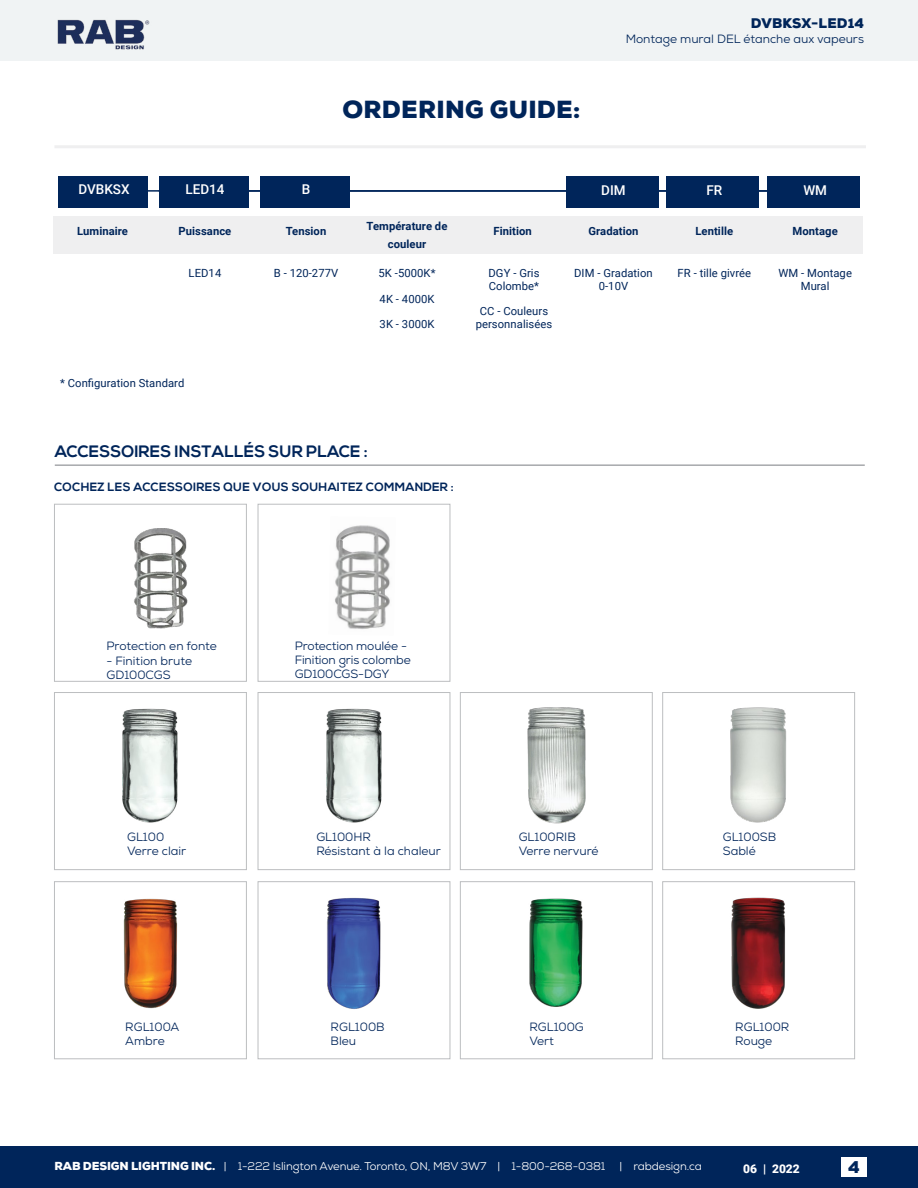
<style>
.page{position:relative;width:918px;height:1188px;background:#fff}
.page>*{position:absolute;margin:0;border:0;box-sizing:border-box;transform-origin:0 0}
.t1{font:900 24px "Nexa";letter-spacing:.01em;color:#00255a}
.t2{font:700 16.5px "Nexa";color:#00255a}
.t3{font:900 16.5px "Nexa";color:#00255a}
.t4{font:500 13.5px "Roboto";color:#fff}
.t5{font:900 13.5px "Nexa";letter-spacing:.005em;color:#00255a}
.t6{font:12px/14.2px "Nexa";color:#00255a}
.t7{font:700 12px "Nexa";letter-spacing:.02em;color:#00255a}
.t8{font:900 12px "Roboto";color:#fff}
.t9{font:11.25px/12.3px "Roboto";letter-spacing:.005em;color:#00255a;text-align:center}
.t10{font:11.25px "Nexa";letter-spacing:-.01em;color:#fff}
.t11{font:700 11.25px/18px "Roboto";letter-spacing:.005em;color:#00255a;text-align:center}
.s1{font-weight:900}
</style>
<div class="page">
<div style="left:0;top:1147px;width:918px;height:41px;background:#00255a"></div>
<div style="left:0;top:0;width:918px;height:60px;background:#f0f3f4"></div>
<img style="left:57px;top:19px;width:93px;height:31px">
<div style="left:841px;top:1158px;width:26px;height:19px;background:#fff"></div>
<div style="left:54px;top:145px;width:812px;height:3px;border:2px solid #efeff0"></div>
<hr style="left:60px;top:190px;width:761px;height:2px;background:#00255a">
<div style="left:566px;top:176px;width:92px;height:32px;background:#00255a"></div>
<div style="left:667px;top:176px;width:92px;height:32px;background:#00255a"></div>
<div style="left:768px;top:176px;width:92px;height:32px;background:#00255a"></div>
<div style="left:58px;top:176px;width:89px;height:32px;background:#00255a"></div>
<div style="left:159px;top:176px;width:89px;height:32px;background:#00255a"></div>
<div style="left:260px;top:176px;width:89px;height:32px;background:#00255a"></div>
<div style="left:53px;top:216px;width:810px;height:37px;background:#efeff0"></div>
<div style="left:54px;top:692px;width:193px;height:178px;border:1px solid #bcbec0"></div>
<div style="left:54px;top:504px;width:193px;height:178px;border:1px solid #bcbec0"></div>
<div style="left:54px;top:881px;width:193px;height:178px;border:1px solid #bcbec0"></div>
<div style="left:258px;top:692px;width:192px;height:178px;border:1px solid #bcbec0"></div>
<div style="left:258px;top:504px;width:192px;height:178px;border:1px solid #bcbec0"></div>
<div style="left:258px;top:881px;width:192px;height:178px;border:1px solid #bcbec0"></div>
<div style="left:460px;top:692px;width:193px;height:178px;border:1px solid #bcbec0"></div>
<div style="left:460px;top:881px;width:193px;height:178px;border:1px solid #bcbec0"></div>
<div style="left:662px;top:692px;width:193px;height:178px;border:1px solid #bcbec0"></div>
<div style="left:662px;top:881px;width:193px;height:178px;border:1px solid #bcbec0"></div>
<hr style="left:55px;top:464px;width:810px;height:2px;background:#a7a9ac">
<img style="left:122px;top:708px;width:56px;height:115px">
<img style="left:123px;top:898px;width:54px;height:111px">
<img style="left:326px;top:708px;width:56px;height:115px">
<img style="left:327px;top:897px;width:54px;height:112px">
<img style="left:527px;top:707px;width:59px;height:117px">
<img style="left:529px;top:898px;width:54px;height:109px">
<img style="left:730px;top:707px;width:57px;height:116px">
<img style="left:731px;top:897px;width:54px;height:112px">
<img style="left:134px;top:528px;width:54px;height:101px">
<img style="left:335px;top:525px;width:55px;height:104px">
<h1 class="t1" style="left:343px;top:94px;width:240px">ORDERING GUIDE:</h1>
<p class="t5" style="left:751px;top:14px;width:115px">DVBKSX-LED14</p>
<p class="t6" style="left:626px;top:31px;width:240px">Montage mural DEL étanche aux vapeurs</p>
<p class="t4" style="left:78px;top:180px;width:53px">DVBKSX</p>
<p class="t4" style="left:185px;top:180px;width:41px">LED14</p>
<p class="t4" style="left:302px;top:180px;width:10px">B</p>
<p class="t4" style="left:601px;top:180px;width:26px">DIM</p>
<p class="t4" style="left:706px;top:180px;width:17px">FR</p>
<p class="t4" style="left:803px;top:180px;width:25px">WM</p>
<p class="t11" style="left:77px;top:222px;width:52px">Luminaire</p>
<p class="t11" style="left:179px;top:222px;width:54px">Puissance</p>
<p class="t9" style="left:189px;top:266px;width:34px">LED14</p>
<p class="t9" style="left:60px;top:376px;width:126px">* Configuration Standard</p>
<p class="t11" style="left:286px;top:222px;width:42px">Tension</p>
<p class="t9" style="left:274px;top:266px;width:66px">B - 120-277V</p>
<p class="t11" style="left:367px;top:217px;width:82px">Température de couleur</p>
<p class="t11" style="left:494px;top:222px;width:40px">Finition</p>
<p class="t9" style="left:379px;top:266px;width:58px">5K -5000K*</p>
<p class="t9" style="left:380px;top:292px;width:56px">4K - 4000K</p>
<p class="t9" style="left:380px;top:318px;width:56px">3K - 3000K</p>
<p class="t9" style="left:489px;top:267px;width:52px;text-align:left">DGY - Gris<br>Colombe*</p>
<p class="t9" style="left:476px;top:305px;width:78px">CC - Couleurs personnalisées</p>
<h2 class="t2" style="left:55px;top:442px;width:315px">ACCESSOIRES INSTALLÉS SUR PLACE :</h2>
<p class="t7" style="left:54px;top:480px;width:401px">COCHEZ LES ACCESSOIRES QUE VOUS SOUHAITEZ COMMANDER :</p>
<p class="t11" style="left:589px;top:222px;width:51px">Gradation</p>
<p class="t11" style="left:695px;top:222px;width:39px">Lentille</p>
<p class="t11" style="left:793px;top:222px;width:47px">Montage</p>
<p class="t9" style="left:574px;top:267px;width:80px">DIM - Gradation<br>0-10V</p>
<p class="t9" style="left:678px;top:267px;width:75px">FR - tille givrée</p>
<p class="t9" style="left:778px;top:267px;width:75px">WM - Montage<br>Mural</p>
<p class="t6" style="left:106px;top:639px;width:112px">Protection en fonte</p>
<p class="t6" style="left:106px;top:653px;width:87px">- Finition brute<br>GD100CGS</p>
<p class="t6" style="left:295px;top:639px;width:117px">Protection moulée -<br>Finition gris colombe<br>GD100CGS-DGY</p>
<p class="t6" style="left:127px;top:829px;width:61px">GL100<br>Verre clair</p>
<p class="t6" style="left:125px;top:1020px;width:56px">RGL100A<br>Ambre</p>
<p class="t6" style="left:316px;top:829px;width:126px">GL100HR<br>Résistant à la chaleur</p>
<p class="t6" style="left:331px;top:1020px;width:56px">RGL100B<br>Bleu</p>
<p class="t6" style="left:519px;top:829px;width:81px">GL100RIB<br>Verre nervuré</p>
<p class="t6" style="left:529px;top:1020px;width:56px">RGL100G<br>Vert</p>
<p class="t6" style="left:723px;top:829px;width:55px">GL100SB<br>Sablé</p>
<p class="t6" style="left:735px;top:1020px;width:56px">RGL100R<br>Rouge</p>
<p class="t10" style="left:54px;top:1159px;width:649px"><span class="s1">RAB DESIGN LIGHTING INC.</span> | 1-222 Islington Avenue. Toronto, ON, M8V 3W7 | 1-800-268-0381 | rabdesign.ca</p>
<p class="t8" style="left:743px;top:1161px;width:58px">06 | 2022</p>
<h2 class="t3" style="left:848px;top:1156px;width:13px">4</h2>
</div>
